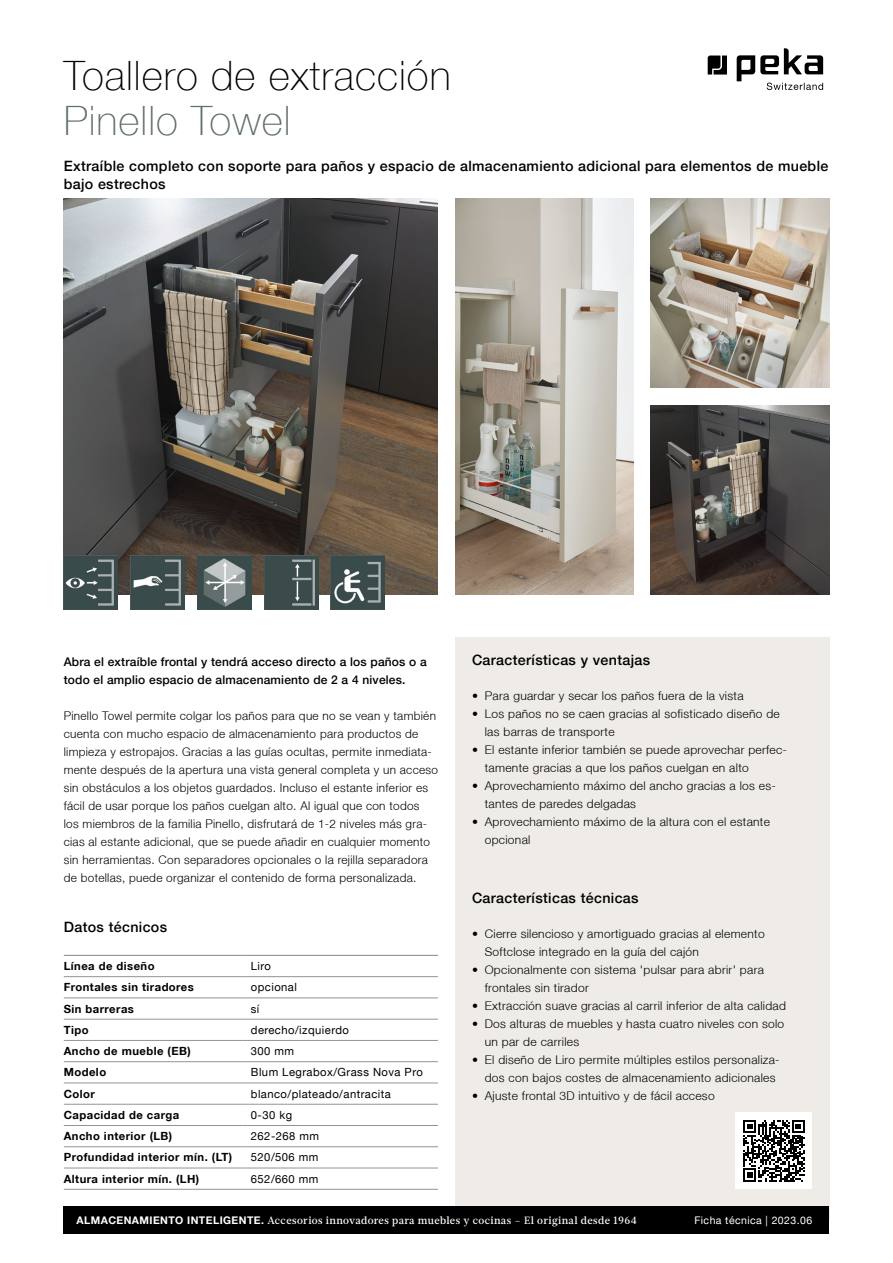
<style>
.page{position:relative;width:893px;height:1263px;background:#fff}
.page>*{position:absolute;margin:0;border:0;box-sizing:border-box;transform-origin:0 0}
.t1{font:100 40.5px "Helvetica Neue LT";letter-spacing:.025em;color:#000}
.t2{font:100 40.5px "Helvetica Neue LT";letter-spacing:.025em;color:#616e6e}
.t3{font:500 14.25px/18px "Helvetica Neue LT";letter-spacing:.025em;color:#000}
.t4{font:300 12px/18px "Helvetica Neue LT";letter-spacing:.025em;color:#000}
.t5{font:500 12px/18px "Helvetica Neue LT";letter-spacing:.015em;color:#000}
.t6{font:700 11.25px "Helvetica Neue LT";letter-spacing:.04em;color:#000}
.t7{font:11.25px "Helvetica Neue LT";letter-spacing:.04em;color:#000}
.t8{font:500 10.5px "Glosa Text";letter-spacing:.04em;color:#fff}
.t9{font:10.5px "Helvetica Neue LT";letter-spacing:.04em;color:#fff}
.s1{font-family:"Helvetica Neue LT";font-weight:700}
</style>
<div class="page">
<div style="left:455px;top:638px;width:374px;height:582px;background:#efece7"></div>
<div style="left:64px;top:1206px;width:765px;height:28px;background:#000"></div>
<svg style="left:708px;top:56px;width:19px;height:19px"></svg>
<svg style="left:737px;top:48px;width:86px;height:42px"></svg>
<hr style="left:64px;top:998px;width:178px;height:1px;background:#959490">
<hr style="left:242px;top:998px;width:196px;height:1px;background:#959490">
<hr style="left:64px;top:1019px;width:178px;height:1px;background:#959490">
<hr style="left:242px;top:1019px;width:196px;height:1px;background:#959490">
<hr style="left:64px;top:1040px;width:178px;height:1px;background:#959490">
<hr style="left:242px;top:1040px;width:196px;height:1px;background:#959490">
<hr style="left:64px;top:1061px;width:178px;height:1px;background:#959490">
<hr style="left:242px;top:1061px;width:196px;height:1px;background:#959490">
<hr style="left:64px;top:1083px;width:178px;height:1px;background:#959490">
<hr style="left:242px;top:1083px;width:196px;height:1px;background:#959490">
<hr style="left:64px;top:1104px;width:178px;height:1px;background:#959490">
<hr style="left:242px;top:1104px;width:196px;height:1px;background:#959490">
<hr style="left:64px;top:1125px;width:178px;height:1px;background:#959490">
<hr style="left:242px;top:1125px;width:196px;height:1px;background:#959490">
<hr style="left:64px;top:1146px;width:178px;height:1px;background:#959490">
<hr style="left:242px;top:1146px;width:196px;height:1px;background:#959490">
<hr style="left:64px;top:1168px;width:178px;height:1px;background:#959490">
<hr style="left:242px;top:1168px;width:196px;height:1px;background:#959490">
<hr style="left:64px;top:1189px;width:178px;height:1px;background:#959490">
<hr style="left:242px;top:1189px;width:196px;height:1px;background:#959490">
<hr style="left:64px;top:955px;width:178px;height:1px;background:#959490">
<hr style="left:242px;top:955px;width:196px;height:1px;background:#959490">
<hr style="left:64px;top:976px;width:178px;height:1px;background:#959490">
<hr style="left:242px;top:976px;width:196px;height:1px;background:#959490">
<img style="left:64px;top:198px;width:374px;height:396px">
<img style="left:64px;top:556px;width:54px;height:54px">
<img style="left:131px;top:556px;width:54px;height:54px">
<img style="left:197px;top:556px;width:54px;height:54px">
<img style="left:264px;top:556px;width:54px;height:54px">
<img style="left:331px;top:556px;width:54px;height:54px">
<div style="left:736px;top:1112px;width:76px;height:77px;background:#fff"></div>
<svg style="left:743px;top:1120px;width:62px;height:61px"></svg>
<img style="left:651px;top:198px;width:178px;height:189px">
<img style="left:455px;top:198px;width:179px;height:396px">
<img style="left:651px;top:405px;width:178px;height:189px">
<h1 class="t1" style="left:64px;top:52px;width:388px">Toallero de extracción</h1>
<h1 class="t2" style="left:64px;top:97px;width:228px">Pinello Towel</h1>
<p class="t3" style="left:64px;top:157px;width:766px">Extraíble completo con soporte para paños y espacio de almacenamiento adicional para elementos de mueble bajo estrechos</p>
<p class="t5" style="left:64px;top:652px;width:364px">Abra el extraíble frontal y tendrá acceso directo a los paños o a todo el amplio espacio de almacenamiento de 2 a 4 niveles.</p>
<p class="t4" style="left:64px;top:706px;width:376px">Pinello Towel permite colgar los paños para que no se vean y también cuenta con mucho espacio de almacenamiento para productos de limpieza y estropajos. Gracias a las guías ocultas, permite inmediata&shy;mente después de la apertura una vista general completa y un acceso sin obstáculos a los objetos guardados. Incluso el estante inferior es fácil de usar porque los paños cuelgan alto. Al igual que con todos<br>los miembros de la familia Pinello, disfrutará de 1-2 niveles más gra&shy;cias al estante adicional, que se puede añadir en cualquier momento sin herramientas. Con separadores opcionales o la rejilla separadora de botellas, puede organizar el contenido de forma personalizada.</p>
<p class="t3" style="left:64px;top:917px;width:105px">Datos técnicos</p>
<p class="t6" style="left:64px;top:959px;width:92px">Línea de diseño</p>
<p class="t7" style="left:251px;top:959px;width:22px">Liro</p>
<p class="t6" style="left:64px;top:980px;width:132px">Frontales sin tiradores</p>
<p class="t7" style="left:251px;top:980px;width:48px">opcional</p>
<p class="t6" style="left:64px;top:1001px;width:72px">Sin barreras</p>
<p class="t7" style="left:251px;top:1002px;width:10px">sí</p>
<p class="t6" style="left:64px;top:1023px;width:26px">Tipo</p>
<p class="t7" style="left:251px;top:1023px;width:100px">derecho/izquierdo</p>
<p class="t6" style="left:64px;top:1044px;width:129px">Ancho de mueble (EB)</p>
<p class="t7" style="left:251px;top:1044px;width:45px">300 mm</p>
<p class="t6" style="left:64px;top:1065px;width:44px">Modelo</p>
<p class="t7" style="left:251px;top:1066px;width:173px">Blum Legrabox/Grass Nova Pro</p>
<p class="t6" style="left:64px;top:1087px;width:33px">Color</p>
<p class="t7" style="left:251px;top:1087px;width:141px">blanco/plateado/antracita</p>
<p class="t6" style="left:64px;top:1108px;width:117px">Capacidad de carga</p>
<p class="t7" style="left:251px;top:1108px;width:43px">0-30 kg</p>
<p class="t6" style="left:64px;top:1129px;width:110px">Ancho interior (LB)</p>
<p class="t7" style="left:251px;top:1129px;width:70px">262-268 mm</p>
<p class="t6" style="left:64px;top:1150px;width:170px">Profundidad interior mín. (LT)</p>
<p class="t7" style="left:251px;top:1151px;width:69px">520/506 mm</p>
<p class="t6" style="left:64px;top:1172px;width:137px">Altura interior mín. (LH)</p>
<p class="t7" style="left:251px;top:1172px;width:69px">652/660 mm</p>
<p class="t3" style="left:472px;top:651px;width:180px">Características y ventajas</p>
<p class="t4" style="left:472px;top:686px;width:273px">• Para guardar y secar los paños fuera de la vista</p>
<p class="t4" style="left:485px;top:704px;width:297px;text-indent:-13px">• Los paños no se caen gracias al sofisticado diseño de las barras de transporte</p>
<p class="t4" style="left:485px;top:740px;width:304px;text-indent:-13px">• El estante inferior también se puede aprovechar perfec&shy;tamente gracias a que los paños cuelgan en alto</p>
<p class="t4" style="left:485px;top:776px;width:293px;text-indent:-13px">• Aprovechamiento máximo del ancho gracias a los es&shy;tantes de paredes delgadas</p>
<p class="t4" style="left:485px;top:812px;width:287px;text-indent:-13px">• Aprovechamiento máximo de la altura con el estante opcional</p>
<p class="t3" style="left:472px;top:888px;width:168px">Características técnicas</p>
<p class="t4" style="left:485px;top:924px;width:281px;text-indent:-13px">• Cierre silencioso y amortiguado gracias al elemento<br>Softclose integrado en la guía del cajón</p>
<p class="t4" style="left:485px;top:960px;width:281px;text-indent:-13px">• Opcionalmente con sistema 'pulsar para abrir' para frontales sin tirador</p>
<p class="t4" style="left:472px;top:996px;width:316px">• Extracción suave gracias al carril inferior de alta calidad</p>
<p class="t4" style="left:485px;top:1014px;width:301px;text-indent:-13px">• Dos alturas de muebles y hasta cuatro niveles con solo un par de carriles</p>
<p class="t4" style="left:485px;top:1050px;width:296px;text-indent:-13px">• El diseño de Liro permite múltiples estilos personaliza&shy;dos con bajos costes de almacenamiento adicionales</p>
<p class="t4" style="left:472px;top:1086px;width:244px">• Ajuste frontal 3D intuitivo y de fácil acceso</p>
<p class="t8" style="left:77px;top:1213px;width:562px"><span class="s1">ALMACENAMIENTO INTELIGENTE.</span> Accesorios innovadores para muebles y cocinas – El original desde 1964</p>
<p class="t9" style="left:694px;top:1214px;width:119px">Ficha técnica | 2023.06</p>
</div>
